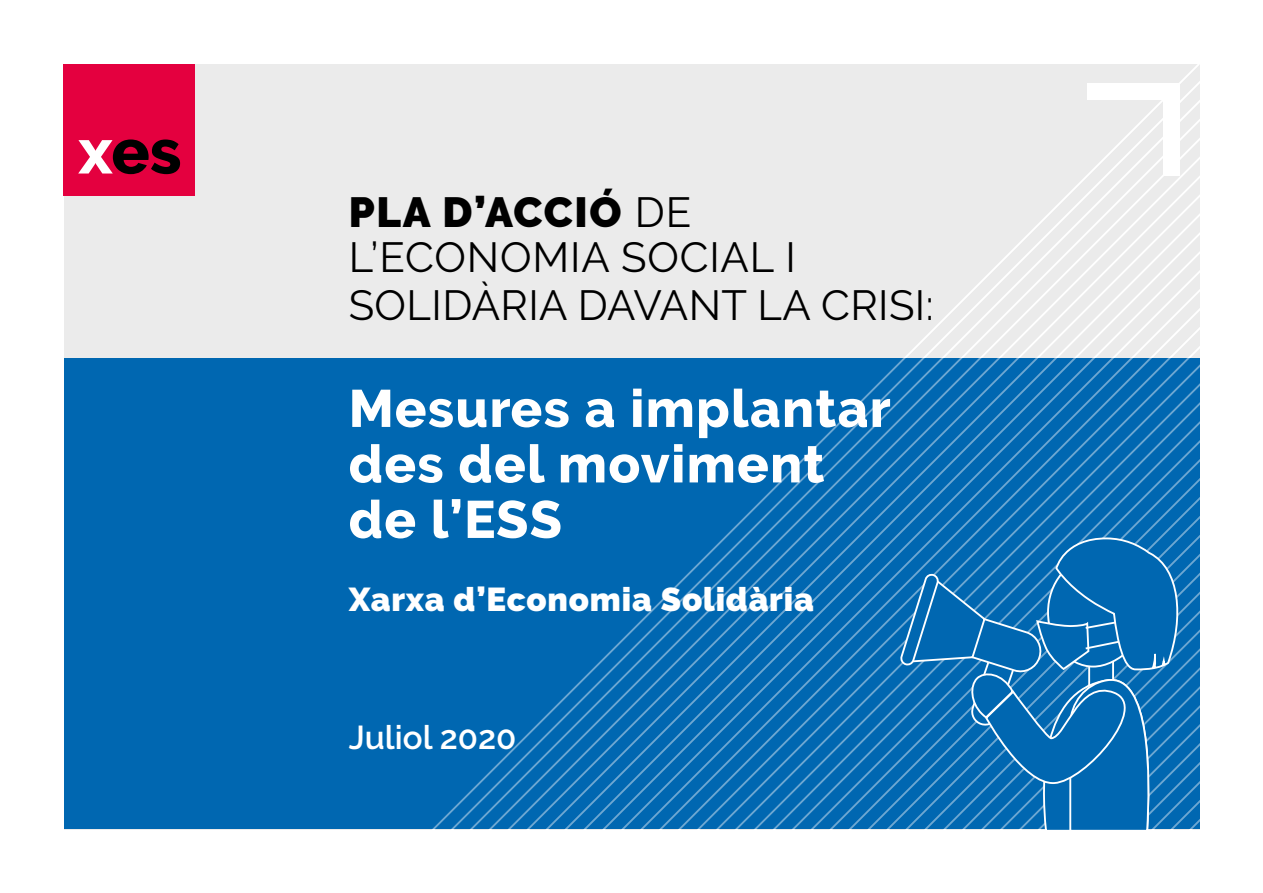
<style>
.page{position:relative;width:1263px;height:893px;background:#fff}
.page>*{position:absolute;margin:0;border:0;box-sizing:border-box;transform-origin:0 0}
.t1{font:800 52.5px/55.5px "Raleway";letter-spacing:.025em;color:#fff}
.t2{font:42px/46.5px "Raleway";letter-spacing:.01em;color:#000}
.t3{font:900 33px "Raleway";letter-spacing:.025em;color:#fff}
.t4{font:600 33px "Raleway";color:#fff}
.s1{font-weight:900}
</style>
<div class="page">
<div style="left:64px;top:64px;width:1135px;height:765px;background:#ebebeb"></div>
<svg style="left:878px;top:194px;width:190px;height:165px"></svg>
<svg style="left:1068px;top:137px;width:57px;height:222px"></svg>
<svg style="left:1125px;top:64px;width:74px;height:295px"></svg>
<div style="left:64px;top:64px;width:131px;height:131px;background:#e4003f"></div>
<div style="left:64px;top:359px;width:1135px;height:470px;background:#0067b1"></div>
<svg style="left:500px;top:686px;width:75px;height:143px"></svg>
<svg style="left:575px;top:610px;width:76px;height:219px"></svg>
<svg style="left:651px;top:534px;width:76px;height:295px"></svg>
<svg style="left:727px;top:421px;width:113px;height:408px"></svg>
<svg style="left:840px;top:383px;width:38px;height:446px"></svg>
<svg style="left:878px;top:363px;width:20px;height:466px"></svg>
<div style="left:1087px;top:83px;width:93px;height:17px;background:#fff"></div>
<div style="left:1163px;top:83px;width:17px;height:93px;background:#fff"></div>
<svg style="left:78px;top:139px;width:102px;height:35px"></svg>
<svg style="left:898px;top:359px;width:301px;height:471px"></svg>
<p class="t2" style="left:349px;top:189px;width:586px"><span class="s1">PLA D’ACCIÓ</span> DE<br>L’ECONOMIA SOCIAL I<br>SOLIDÀRIA DAVANT LA CRISI:</p>
<p class="t1" style="left:349px;top:381px;width:543px">Mesures a implantar des del moviment de l’ESS</p>
<p class="t3" style="left:349px;top:580px;width:467px">Xarxa d’Economia Solidària</p>
<p class="t4" style="left:349px;top:718px;width:169px">Juliol 2020</p>
</div>
